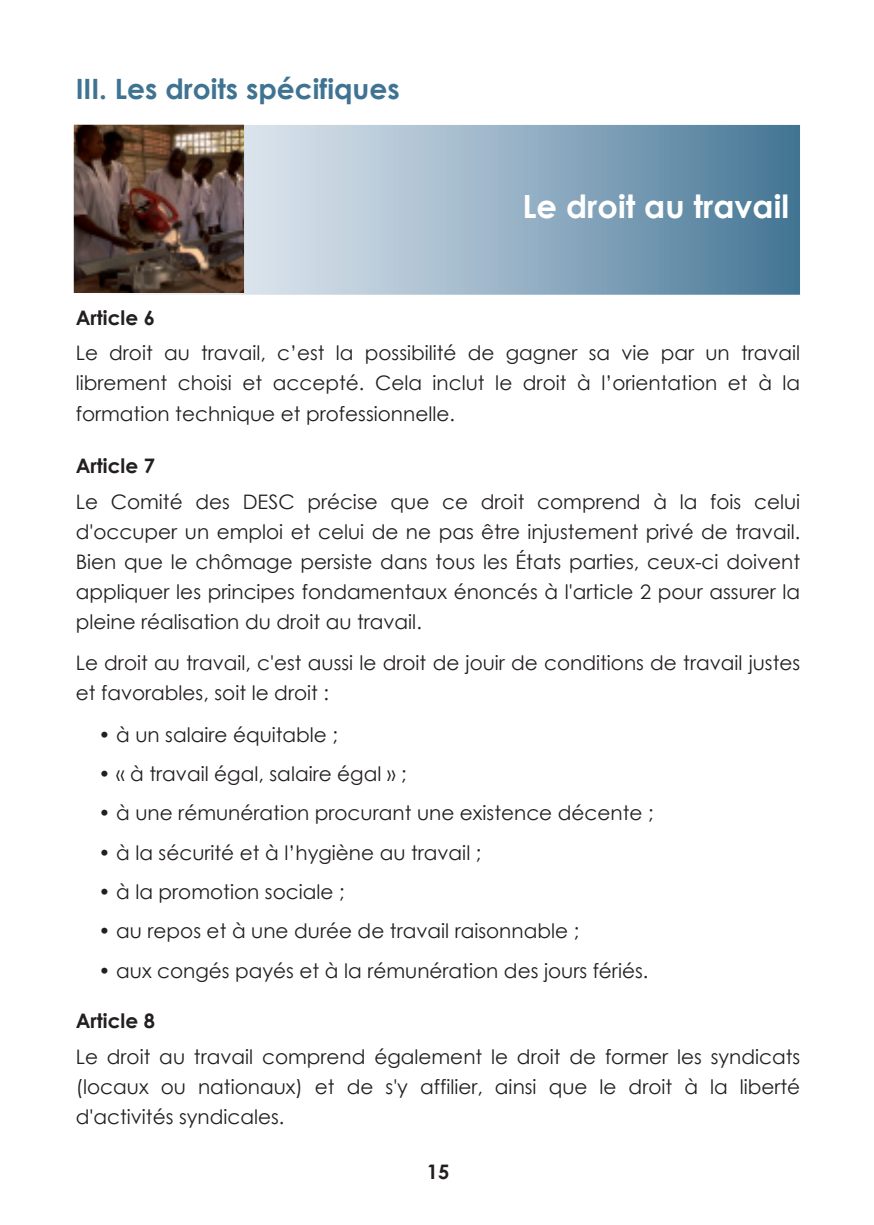
<style>
.page{position:relative;width:874px;height:1225px;background:#fff}
.page>*{position:absolute;margin:0;border:0;box-sizing:border-box;transform-origin:0 0}
.t1{font:700 32px "Century Gothic";color:#fff}
.t2{font:700 28px "Century Gothic";color:#3f7392}
.t3{font:20px/30px "Century Gothic";color:#231f20;text-align:justify}
.t4{font:700 20px "Century Gothic";color:#231f20}
</style>
<div class="page">
<div style="left:74px;top:125px;width:725px;height:170px;background:linear-gradient(to right,#fff,#4a7a99)"></div>
<img style="left:74px;top:125px;width:170px;height:168px">
<h2 class="t2" style="left:76px;top:73px;width:325px">III. Les droits spécifiques</h2>
<h1 class="t1" style="left:522px;top:188px;width:268px">Le droit au travail</h1>
<p class="t4" style="left:76px;top:306px;width:81px">Article 6</p>
<p class="t3" style="left:76px;top:338px;width:725px">Le droit au travail, c’est la possibilité de gagner sa vie par un travail librement choisi et accepté. Cela inclut le droit à l’orientation et à la formation technique et professionnelle.</p>
<p class="t4" style="left:76px;top:454px;width:81px">Article 7</p>
<p class="t3" style="left:76px;top:487px;width:725px">Le Comité des DESC précise que ce droit comprend à la fois celui d'occuper un emploi et celui de ne pas être injustement privé de travail.<br>Bien que le chômage persiste dans tous les États parties, ceux-ci doivent appliquer les principes fondamentaux énoncés à l'article 2 pour assurer la pleine réalisation du droit au travail.</p>
<p class="t3" style="left:76px;top:648px;width:725px">Le droit au travail, c'est aussi le droit de jouir de conditions de travail justes et favorables, soit le droit :</p>
<p class="t3" style="left:98px;top:719px;width:241px">• à un salaire équitable ;</p>
<p class="t3" style="left:98px;top:759px;width:309px">• « à travail égal, salaire égal » ;</p>
<p class="t3" style="left:98px;top:798px;width:556px">• à une rémunération procurant une existence décente ;</p>
<p class="t3" style="left:98px;top:837px;width:384px">• à la sécurité et à l’hygiène au travail ;</p>
<p class="t3" style="left:98px;top:877px;width:247px">• à la promotion sociale ;</p>
<p class="t3" style="left:98px;top:916px;width:482px">• au repos et à une durée de travail raisonnable ;</p>
<p class="t3" style="left:98px;top:956px;width:551px">• aux congés payés et à la rémunération des jours fériés.</p>
<p class="t4" style="left:76px;top:1009px;width:81px">Article 8</p>
<p class="t3" style="left:76px;top:1042px;width:725px">Le droit au travail comprend également le droit de former les syndicats (locaux ou nationaux) et de s'y affilier, ainsi que le droit à la liberté d'activités syndicales.</p>
<p class="t4" style="left:426px;top:1160px;width:24px">15</p>
</div>
